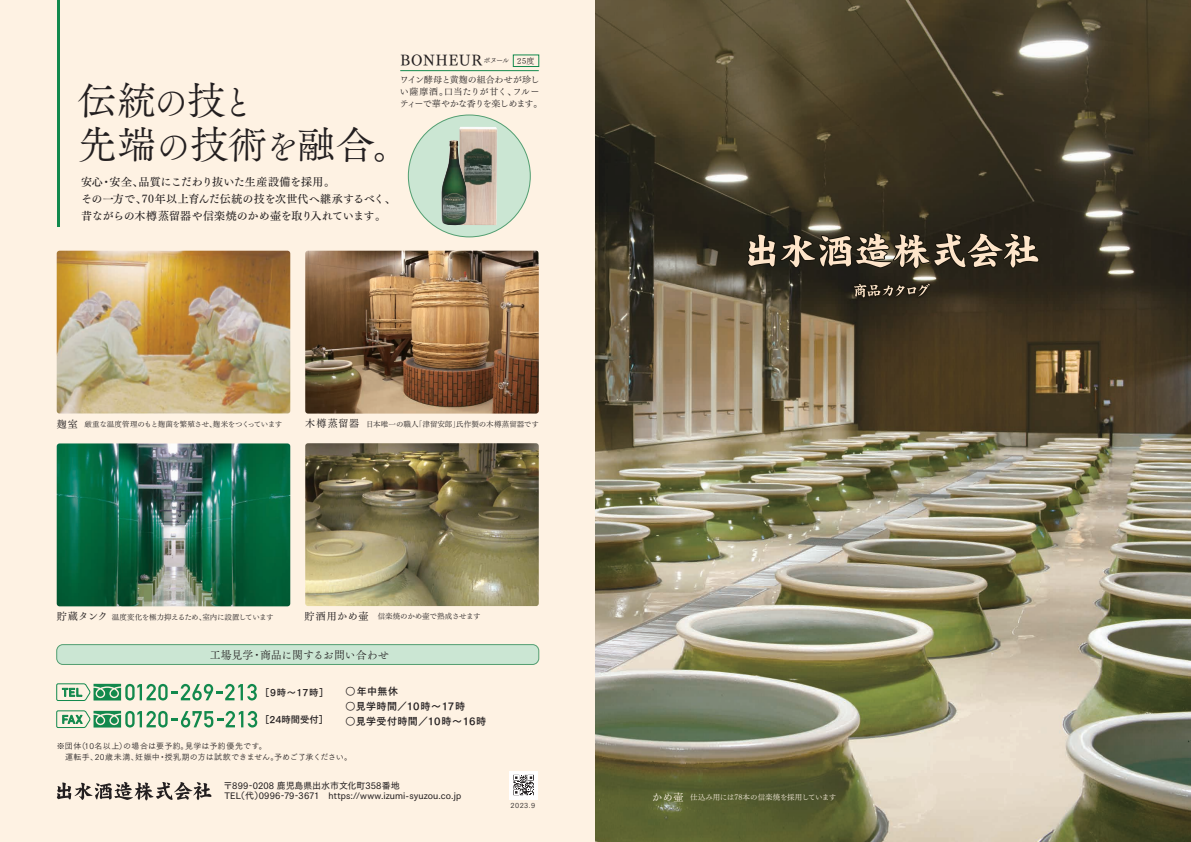
<style>
.page{position:relative;width:1191px;height:842px;background:#fef2e3}
.page>*{position:absolute;margin:0;border:0;box-sizing:border-box;transform-origin:0 0}
.t1{font:39.2px/43.6px "Tsuku A Old Min Pr 6 R";color:#231f20}
.t2{font:15px "Tsuku Min Pro D";letter-spacing:.055em;color:#231f20}
.t3{font:11px/17px "Tsuku Min Pro D";color:#231f20}
.t4{font:11px "Tsuku A Old Min Pr 6 R";letter-spacing:-.02em;color:#231f20}
.t5{font:10px "Tsuku Go Pro B";letter-spacing:.04em;color:#231f20}
.t6{font:10px "Tsuku Min Pro M";letter-spacing:.1em;color:#231f20}
.t7{font:9.3px "Tsuku Go Pro B";letter-spacing:.005em;color:#231f20}
.t8{font:9px/10px "Tsuku Go Pro D";letter-spacing:.01em;color:#231f20}
.t9{font:9px/12px "Tsuku Min Pro R";letter-spacing:-.035em;color:#231f20}
.t10{font:8px/10.5px "Tsuku Go Pro R";letter-spacing:.03em;color:#231f20}
.t11{font:8px "Tsuku Min Pro R";color:#231f20}
.t12{font:7.5px "Tsuku Min Pro R";letter-spacing:-.045em;color:#231f20}
.t13{font:7.5px "Tsuku Min Pro R";letter-spacing:-.02em;color:#231f20}
.t14{font:7.5px "Tsuku Min Pro R";letter-spacing:-.02em;color:#fef2e3}
.t15{font:7px "Tsuku Go Pro R";color:#231f20}
.s1{font-size:34.3px}
.s2{font-family:"Tsuku Min Pro M";font-size:10px}
</style>
<div class="page">
<img style="left:595px;top:0;width:596px;height:842px">
<img style="left:850px;top:275px;width:89px;height:28px">
<div style="left:408px;top:115px;width:122px;height:122px;background:#cbe6d3;border-radius:50%"></div>
<hr style="left:57px;top:0;width:3px;height:227px;background:#12894d">
<div style="left:57px;top:645px;width:482px;height:19px;background:#cbe6d3;border-radius:6px"></div>
<div style="left:57px;top:644px;width:482px;height:21px;border:1px solid #529e71;border-radius:6px"></div>
<svg style="left:56px;top:683px;width:201px;height:18px"></svg>
<svg style="left:56px;top:710px;width:201px;height:18px"></svg>
<svg style="left:57px;top:782px;width:154px;height:18px"></svg>
<div style="left:513px;top:55px;width:26px;height:12px;border:1px solid #12894d"></div>
<hr style="left:400px;top:70px;width:139px;height:1px;background:#12894d">
<img style="left:305px;top:251px;width:234px;height:163px">
<svg style="left:746px;top:231px;width:294px;height:39px;background:#695e4f"></svg>
<img style="left:305px;top:443px;width:234px;height:163px">
<img style="left:57px;top:443px;width:233px;height:163px">
<img style="left:57px;top:251px;width:233px;height:163px">
<img style="left:459px;top:127px;width:38px;height:98px">
<img style="left:441px;top:140px;width:26px;height:85px">
<svg style="left:854px;top:284px;width:75px;height:13px"></svg>
<div style="left:509px;top:771px;width:29px;height:28px;background:#fff"></div>
<svg style="left:513px;top:775px;width:21px;height:20px"></svg>
<h1 class="t1" style="left:78px;top:77px;width:336px">伝統<span class="s1">の</span>技<span class="s1">と<br></span>先端<span class="s1">の</span>技術<span class="s1">を</span>融合。</h1>
<p class="t3" style="left:81px;top:172px;width:316px">安心・安全、品質にこだわり抜いた生産設備を採用。<br>その一方で、70年以上育んだ伝統の技を次世代へ継承するべく、昔ながらの木樽蒸留器や信楽焼のかめ壷を取り入れています。</p>
<h2 class="t2" style="left:400px;top:47px;width:110px">BONHEUR <sup>ボヌール</sup></h2>
<p class="t11" style="left:517px;top:54px;width:19px">25度</p>
<p class="t9" style="left:400px;top:72px;width:144px">ワイン酵母と黄麹の組合わせが珍しい薩摩酒。口当たりが甘く、フルーティーで華やかな香りを楽しめます。</p>
<p class="t12" style="left:57px;top:417px;width:227px"><span class="s2">麹室</span> 厳重な温度管理のもと麹菌を繁殖させ、麹米をつくっています</p>
<p class="t6" style="left:305px;top:415px;width:55px">木樽蒸留器</p>
<p class="t13" style="left:366px;top:417px;width:174px">日本唯一の職人「津留安郎」氏作製の木樽蒸留器です</p>
<p class="t12" style="left:57px;top:610px;width:218px"><span class="s2">貯蔵タンク</span>温度変化を極力抑えるため、室内に設置しています</p>
<p class="t13" style="left:304px;top:610px;width:177px"><span class="s2">貯酒用かめ壷</span> 信楽焼のかめ壷で熟成させます</p>
<p class="t4" style="left:210px;top:645px;width:181px">工場見学・商品に関するお問い合わせ</p>
<p class="t7" style="left:260px;top:684px;width:70px">［9時～17時］</p>
<p class="t7" style="left:260px;top:711px;width:69px">［24時間受付］</p>
<p class="t5" style="left:345px;top:682px;width:54px">○年中無休</p>
<p class="t5" style="left:345px;top:697px;width:121px">○見学時間／10時～17時</p>
<p class="t5" style="left:345px;top:712px;width:142px">○見学受付時間／10時～16時</p>
<p class="t10" style="left:57px;top:740px;width:297px">※団体（10名以上）の場合は要予約。見学は予約優先です。<br>　運転手、20歳未満、妊娠中・授乳期の方は試飲できません。予めご了承ください。</p>
<p class="t8" style="left:224px;top:780px;width:239px">〒899-0208 鹿児島県出水市文化町358番地<br>TEL（代）0996-79-3671　https://www.izumi-syuzou.co.jp</p>
<p class="t15" style="left:510px;top:799px;width:26px">2023.9</p>
<p class="t14" style="left:652px;top:790px;width:186px"><span class="s2">かめ壷</span> 仕込み用には78本の信楽焼を採用しています</p>
</div>
